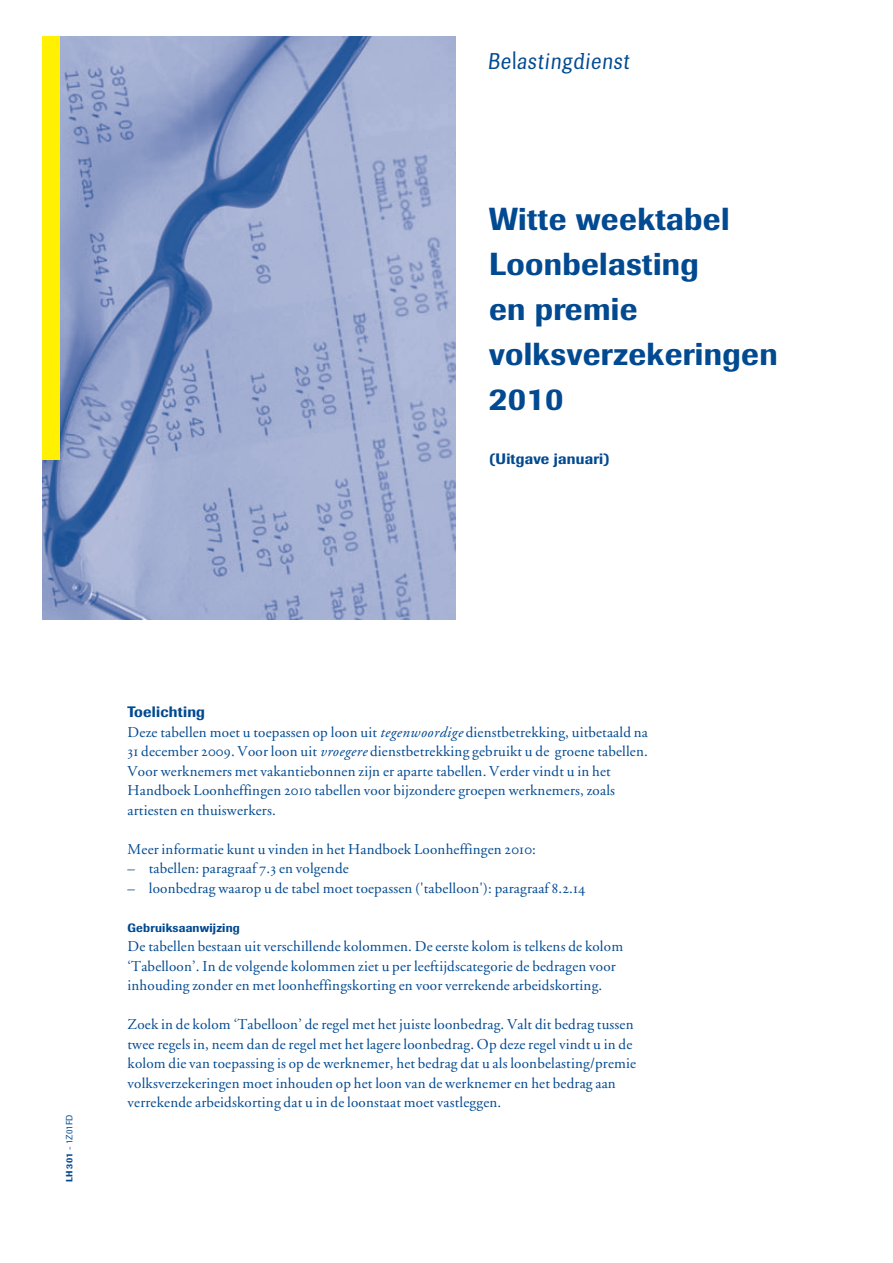
<style>
.page{position:relative;width:893px;height:1263px;background:#fff}
.page>*{position:absolute;margin:0;border:0;box-sizing:border-box;transform-origin:0 0}
.t1{font:500 31.5px/45px "Imago BQ";letter-spacing:.01em;color:#014990}
.t2{font:22.5px "Belastingdienst";color:#014990}
.t3{font:15px/19.5px "BD Garamond";letter-spacing:.005em;color:#014990}
.t4{font:500 15px "Imago BQ";letter-spacing:.015em;color:#014990}
.t5{font:500 12px "Imago BQ";letter-spacing:.015em;color:#014990}
.t6{font:9px "Imago BQ";color:#014990}
.s1{font-weight:500}
.s2{font-style:italic}
</style>
<div class="page">
<img style="left:43px;top:36px;width:412px;height:583px">
<div style="left:43px;top:36px;width:17px;height:423px;background:#fff101"></div>
<h2 class="t2" style="left:489px;top:47px;width:142px">12345</h2>
<h1 class="t1" style="left:489px;top:196px;width:290px">Witte weektabel<br>Loonbelasting<br>en premie volksverzekeringen<br>2010</h1>
<p class="t4" style="left:489px;top:449px;width:122px">(Uitgave januari)</p>
<p class="t6" style="left:64px;top:1182px;width:69px;rotate:-90deg"><span class="s1">LH 301</span> - 1Z01FD</p>
<p class="t4" style="left:128px;top:703px;width:79px">Toelichting</p>
<p class="t3" style="left:128px;top:722px;width:522px">Deze tabellen moet u toepassen op loon uit <span class="s2">tegenwoordige</span> dienstbetrekking, uitbetaald na 31 december 2009. Voor loon uit <span class="s2">vroegere</span> dienstbetrekking gebruikt u de groene tabellen.<br>Voor werknemers met vakantiebonnen zijn er aparte tabellen. Verder vindt u in het Handboek Loonheffingen 2010 tabellen voor bijzondere groepen werknemers, zoals artiesten en thuiswerkers.</p>
<p class="t3" style="left:128px;top:839px;width:410px">Meer informatie kunt u vinden in het Handboek Loonheffingen 2010:</p>
<p class="t3" style="left:128px;top:859px;width:223px">– tabellen: paragraaf 7.3 en volgende</p>
<p class="t3" style="left:128px;top:878px;width:459px">– loonbedrag waarop u de tabel moet toepassen ('tabelloon'): paragraaf 8.2.14</p>
<p class="t5" style="left:128px;top:920px;width:114px">Gebruiksaanwijzing</p>
<p class="t3" style="left:128px;top:937px;width:497px">De tabellen bestaan uit verschillende kolommen. De eerste kolom is telkens de kolom ‘Tabelloon’. In de volgende kolommen ziet u per leeftijdscategorie de bedragen voor inhouding zonder en met loonheffingskorting en voor verrekende arbeidskorting.</p>
<p class="t3" style="left:128px;top:1015px;width:510px">Zoek in de kolom ‘Tabelloon’ de regel met het juiste loonbedrag. Valt dit bedrag tussen twee regels in, neem dan de regel met het lagere loonbedrag. Op deze regel vindt u in de kolom die van toepassing is op de werknemer, het bedrag dat u als loonbelasting/premie volksverzekeringen moet inhouden op het loon van de werknemer en het bedrag aan verrekende arbeidskorting dat u in de loonstaat moet vastleggen.</p>
</div>
